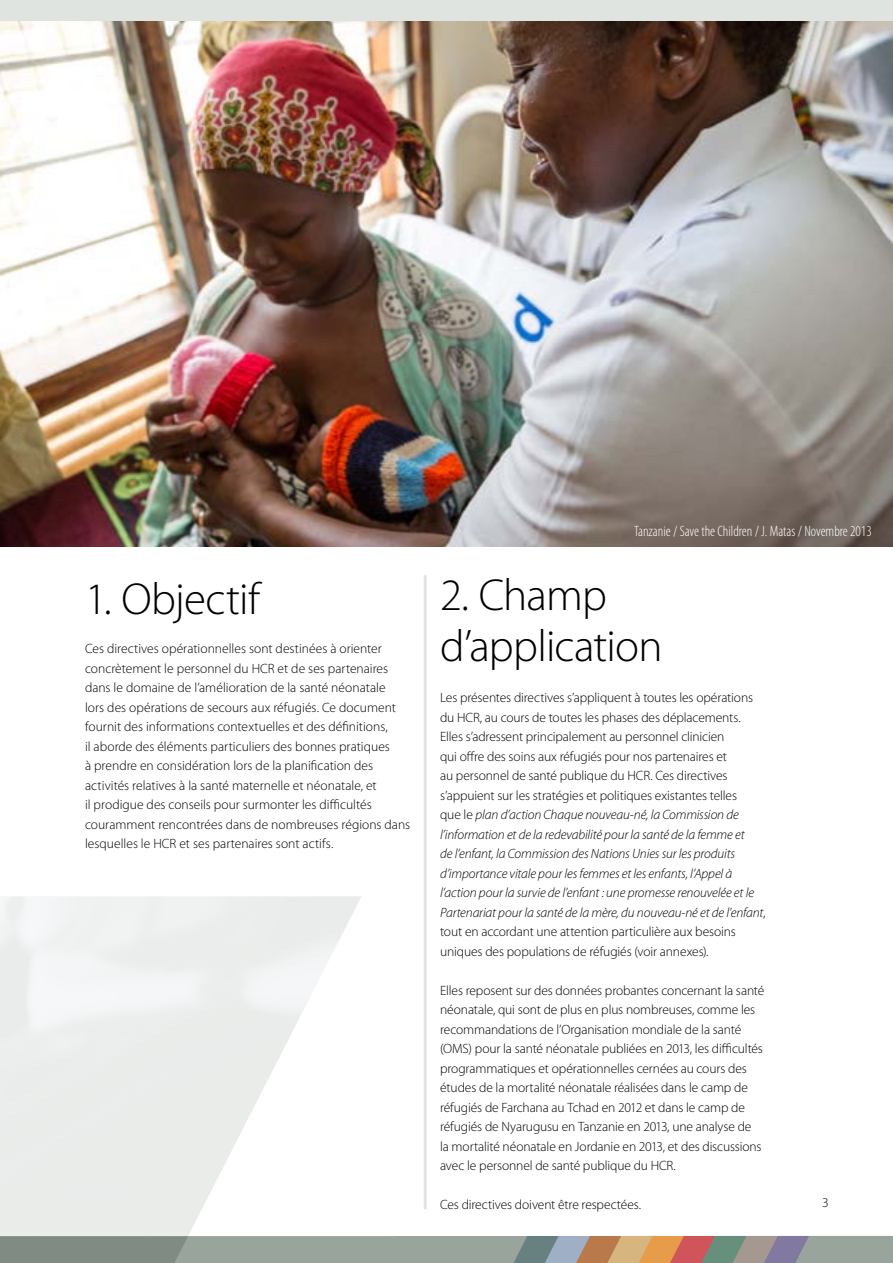
<style>
.page{position:relative;width:893px;height:1263px;background:#fff}
.page>*{position:absolute;margin:0;border:0;box-sizing:border-box;transform-origin:0 0}
.t1{font:300 45px/51px "Myriad Pro";letter-spacing:-.015em;color:#000}
.t2{font:300 condensed 15px "Myriad Pro";color:#fff}
.t3{font:300 13.5px/19.5px "Myriad Pro";letter-spacing:-.005em;color:#000}
.s1{font-style:italic}
</style>
<div class="page">
<div style="left:0;top:0;width:893px;height:21px;background:#e0e4e1"></div>
<svg style="left:361px;top:1236px;width:532px;height:27px;background:#a0978b"></svg>
<img style="left:0;top:21px;width:893px;height:525px">
<hr style="left:424px;top:575px;width:3px;height:634px;background:#e0e4e1">
<div style="left:0;top:882px;width:395px;height:354px;background:linear-gradient(to right,#e8eae9,#fdfdfd);border:2px solid #fff"></div>
<h1 class="t1" style="left:85px;top:575px;width:176px">1. Objectif</h1>
<p class="t3" style="left:85px;top:639px;width:327px">Ces directives opérationnelles sont destinées à orienter concrètement le personnel du HCR et de ses partenaires dans le domaine de l’amélioration de la santé néonatale<br>lors des opérations de secours aux réfugiés. Ce document fournit des informations contextuelles et des définitions,<br>il aborde des éléments particuliers des bonnes pratiques<br>à prendre en considération lors de la planification des activités relatives à la santé maternelle et néonatale, et<br>il prodigue des conseils pour surmonter les difficultés couramment rencontrées dans de nombreuses régions dans lesquelles le HCR et ses partenaires sont actifs.</p>
<p class="t2" style="left:634px;top:523px;width:239px">Tanzanie / Save the Children / J. Matas / Novembre 2013</p>
<h1 class="t1" style="left:440px;top:570px;width:224px">2. Champ d’application</h1>
<p class="t3" style="left:440px;top:688px;width:327px">Les présentes directives s’appliquent à toutes les opérations du HCR, au cours de toutes les phases des déplacements.<br>Elles s’adressent principalement au personnel clinicien<br>qui offre des soins aux réfugiés pour nos partenaires et<br>au personnel de santé publique du HCR. Ces directives s’appuient sur les stratégies et politiques existantes telles<br>que le <span class="s1">plan d’action Chaque nouveau-né, la Commission de l’information et de la redevabilité pour la santé de la femme et<br>de l’enfant, la Commission des Nations Unies sur les produits d’importance vitale pour les femmes et les enfants, l’Appel à l’action pour la survie de l’enfant : une promesse renouvelée et le Partenariat pour la santé de la mère, du nouveau-né et de l’enfant</span>, tout en accordant une attention particulière aux besoins uniques des populations de réfugiés (voir annexes).</p>
<p class="t3" style="left:440px;top:980px;width:326px">Elles reposent sur des données probantes concernant la santé néonatale, qui sont de plus en plus nombreuses, comme les recommandations de l’Organisation mondiale de la santé (OMS) pour la santé néonatale publiées en 2013, les difficultés programmatiques et opérationnelles cernées au cours des études de la mortalité néonatale réalisées dans le camp de réfugiés de Farchana au Tchad en 2012 et dans le camp de réfugiés de Nyarugusu en Tanzanie en 2013, une analyse de<br>la mortalité néonatale en Jordanie en 2013, et des discussions avec le personnel de santé publique du HCR.</p>
<p class="t3" style="left:440px;top:1195px;width:203px">Ces directives doivent être respectées.</p>
<p class="t3" style="left:822px;top:1193px;width:8px">3</p>
</div>
